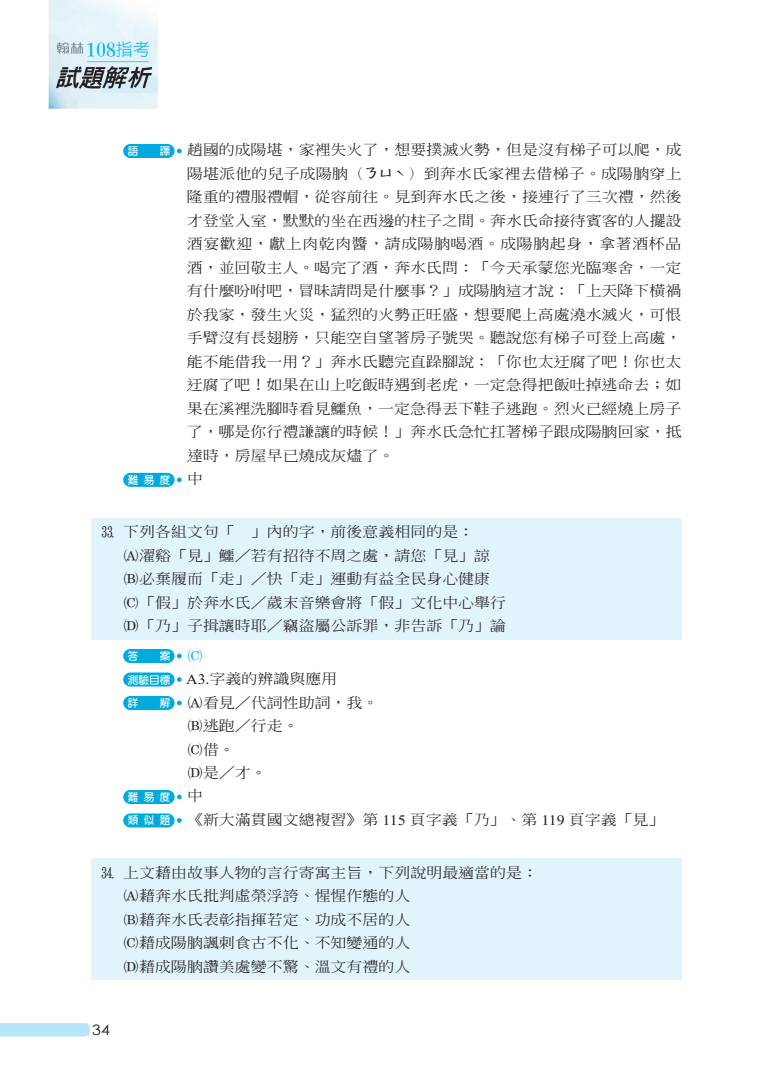
<style>
.page{position:relative;width:773px;height:1085px;background:#fff}
.page>*{position:absolute;margin:0;border:0;box-sizing:border-box;transform-origin:0 0}
.t1{font:500 14.38px/23.5px "AR Std Song B5";color:#231f20;scale:1.11 1}
.t2{font:14.38px "Century Gothic";color:#231f20;scale:1.11 1}
.t3{font:700 10.62px "AR Yuan B5";letter-spacing:.5em;color:#fff}
.s1{font-family:"AR Yuan B5";font-weight:700;font-size:10.62px;color:#fff}
.s2{font-size:12.75px}
.s3{font-family:"AR Std Song B5";font-weight:500;font-size:14.38px;color:#231f20}
.s4{font-family:"HL01";font-weight:400}
.s5{font-family:"HL07";font-weight:400}
.s6{font-family:"AR Stdkai U30"}
.s7{font-family:"HL07";font-weight:400;font-size:14.38px;color:#00aeef}
.s8{font-family:"Times New Roman";font-weight:400}
</style>
<div class="page">
<svg style="left:0;top:1023px;width:90px;height:13px"></svg>
<img style="left:48px;top:0;width:110px;height:109px">
<div style="left:123px;top:144px;width:51px;height:14px;background:#0ad;border-radius:7px"></div>
<svg style="left:177px;top:149px;width:5px;height:4px"></svg>
<div style="left:123px;top:473px;width:51px;height:14px;background:#0ad;border-radius:7px"></div>
<svg style="left:177px;top:477px;width:5px;height:5px"></svg>
<div style="left:91px;top:518px;width:590px;height:121px;background:#e1f4fc"></div>
<div style="left:123px;top:649px;width:51px;height:14px;background:#0ad;border-radius:7px"></div>
<svg style="left:177px;top:653px;width:5px;height:5px"></svg>
<div style="left:123px;top:672px;width:51px;height:14px;background:#0ad;border-radius:7px"></div>
<svg style="left:177px;top:677px;width:5px;height:4px"></svg>
<div style="left:123px;top:696px;width:51px;height:14px;background:#0ad;border-radius:7px"></div>
<svg style="left:177px;top:700px;width:5px;height:5px"></svg>
<div style="left:123px;top:789px;width:51px;height:14px;background:#0ad;border-radius:7px"></div>
<svg style="left:177px;top:794px;width:5px;height:5px"></svg>
<div style="left:123px;top:813px;width:51px;height:14px;background:#0ad;border-radius:7px"></div>
<svg style="left:177px;top:818px;width:5px;height:4px"></svg>
<div style="left:91px;top:858px;width:590px;height:122px;background:#e1f4fc"></div>
<p class="t1" style="left:187px;top:138px;width:447px;text-align:justify;text-indent:-59px"><span class="s1">語　　譯</span> 趙國的成陽堪，家裡失火了，想要撲滅火勢，但是沒有梯子可以爬，成陽堪派他的兒子成陽朒（<span class="s2">ㄋㄩˋ</span>）到奔水氏家裡去借梯子。成陽朒穿上隆重的禮服禮帽，從容前往。見到奔水氏之後，接連行了三次禮，然後才登堂入室，默默的坐在西邊的柱子之間。奔水氏命接待賓客的人擺設酒宴歡迎，獻上肉乾肉醬，請成陽朒喝酒。成陽朒起身，拿著酒杯品酒，並回敬主人。喝完了酒，奔水氏問：「今天承蒙您光臨寒舍，一定有什麼吩咐吧，冒昧請問是什麼事？」成陽朒這才說：「上天降下橫禍於我家，發生火災，猛烈的火勢正旺盛，想要爬上高處澆水滅火，可恨手臂沒有長翅膀，只能空自望著房子號哭。聽說您有梯子可登上高處，能不能借我一用？」奔水氏聽完直跺腳說：「你也太迂腐了吧！你也太迂腐了吧！如果在山上吃飯時遇到老虎，一定急得把飯吐掉逃命去；如果在溪裡洗腳時看見鱷魚，一定急得丟下鞋子逃跑。烈火已經燒上房子了，哪是你行禮謙讓的時候！」奔水氏急忙扛著梯子跟成陽朒回家，抵達時，房屋早已燒成灰燼了。</p>
<p class="t3" style="left:128px;top:474px;width:77px">難易度 <span class="s3">中</span></p>
<p class="t1" style="left:123px;top:520px;width:346px;text-indent:-24px"><span class="s4">c</span> 下列各組文句「 」內的字，前後意義相同的是：<br><span class="s5">A</span>濯谿「見」鱷<span class="s6">／</span>若有招待不周之處，請您「見」諒<br><span class="s5">B</span>必棄履而「走」<span class="s6">／</span>快「走」運動有益全民身心健康<br><span class="s5">C</span>「假」於奔水氏<span class="s6">／</span>歲末音樂會將「假」文化中心舉行<br><span class="s5">D</span>「乃」子揖讓時耶<span class="s6">／</span>竊盜屬公訴罪，非告訴「乃」論</p>
<p class="t3" style="left:128px;top:650px;width:77px">答　　案 <span class="s7">C</span></p>
<p class="t1" style="left:128px;top:666px;width:190px"><span class="s1">測驗目標</span> <span class="s8">A3.</span>字義的辨識與應用</p>
<p class="t1" style="left:128px;top:690px;width:227px"><span class="s1">詳　　解</span> <span class="s5">A</span>看見<span class="s6">／</span>代詞性助詞，我。</p>
<p class="t1" style="left:187px;top:713px;width:102px"><span class="s5">B</span>逃跑<span class="s6">／</span>行走。</p>
<p class="t1" style="left:187px;top:737px;width:45px"><span class="s5">C</span>借。</p>
<p class="t1" style="left:187px;top:760px;width:73px"><span class="s5">D</span>是<span class="s6">／</span>才。</p>
<p class="t3" style="left:128px;top:791px;width:77px">難易度 <span class="s3">中</span></p>
<p class="t1" style="left:128px;top:807px;width:485px"><span class="s1">類似題</span> 《新大滿貫國文總複習》第 <span class="s8">115</span> 頁字義「乃」、第 <span class="s8">119</span> 頁字義「見」</p>
<p class="t1" style="left:123px;top:860px;width:375px;text-indent:-24px"><span class="s4">v</span> 上文藉由故事人物的言行寄寓主旨，下列說明最適當的是：<br><span class="s5">A</span>藉奔水氏批判虛榮浮誇、惺惺作態的人<br><span class="s5">B</span>藉奔水氏表彰指揮若定、功成不居的人<br><span class="s5">C</span>藉成陽朒諷刺食古不化、不知變通的人<br><span class="s5">D</span>藉成陽朒讚美處變不驚、溫文有禮的人</p>
<p class="t2" style="left:92px;top:1019px;width:17px">34</p>
</div>
